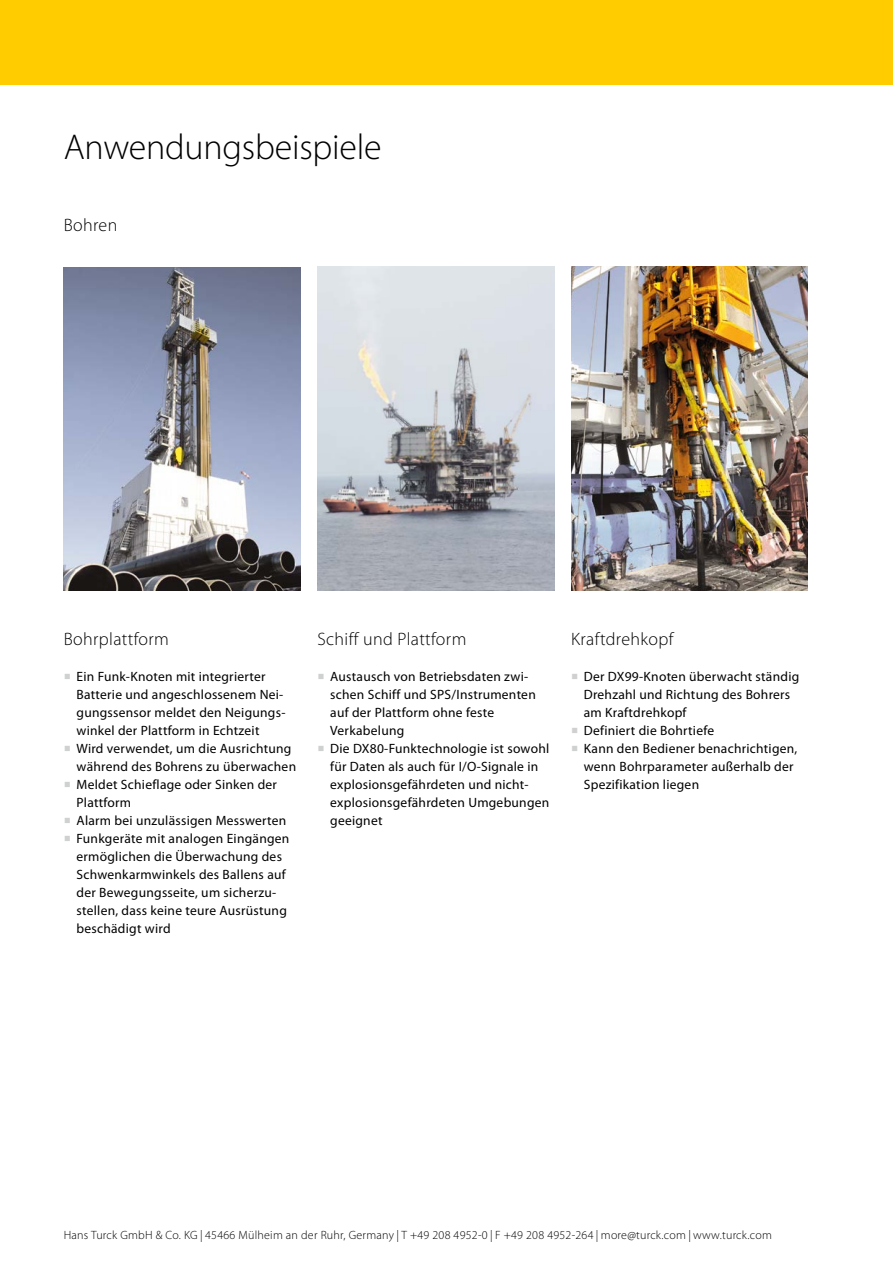
<style>
.page{position:relative;width:893px;height:1263px;background:#fff}
.page>*{position:absolute;margin:0;border:0;box-sizing:border-box;transform-origin:0 0}
.t1{font:300 36px "Myriad Pro";letter-spacing:-.005em;color:#000}
.t2{font:300 18px "Myriad Pro";letter-spacing:.02em;color:#000}
.t3{font:13.5px/18px "Myriad Pro";letter-spacing:.02em;color:#000}
.t4{font:300 12px "Myriad Pro";letter-spacing:.02em;color:#000}
.s1{font-family:"Minion Pro";font-size:18px;color:#cfd0d0}
</style>
<div class="page">
<div style="left:0;top:0;width:893px;height:85px;background:#fc0"></div>
<img style="left:64px;top:267px;width:236px;height:324px">
<img style="left:317px;top:266px;width:237px;height:324px">
<img style="left:571px;top:267px;width:237px;height:323px">
<h1 class="t1" style="left:64px;top:125px;width:319px">Anwendungsbeispiele</h1>
<h2 class="t2" style="left:64px;top:214px;width:55px">Bohren</h2>
<h2 class="t2" style="left:64px;top:628px;width:107px">Bohrplattform</h2>
<p class="t3" style="left:77px;top:667px;width:210px;text-indent:-13px"><span class="s1">■</span> Ein Funk-Knoten mit integrierter Batterie und angeschlossenem Nei&shy;gungssensor meldet den Neigungs&shy;winkel der Plattform in Echtzeit</p>
<p class="t3" style="left:77px;top:739px;width:221px;text-indent:-13px"><span class="s1">■</span> Wird verwendet, um die Ausrichtung während des Bohrens zu überwachen</p>
<p class="t3" style="left:77px;top:775px;width:202px;text-indent:-13px"><span class="s1">■</span> Meldet Schieflage oder Sinken der<br>Plattform</p>
<p class="t3" style="left:64px;top:811px;width:224px"><span class="s1">■</span> Alarm bei unzulässigen Messwerten</p>
<p class="t3" style="left:77px;top:829px;width:214px;text-indent:-13px"><span class="s1">■</span> Funkgeräte mit analogen Eingängen ermöglichen die Überwachung des<br>Schwenkarmwinkels des Ballens auf der Bewegungsseite, um sicherzu&shy;stellen, dass keine teure Ausrüstung beschädigt wird</p>
<h2 class="t2" style="left:317px;top:628px;width:150px">Schiff und Plattform</h2>
<p class="t3" style="left:330px;top:667px;width:207px;text-indent:-13px"><span class="s1">■</span> Austausch von Betriebsdaten zwi&shy;schen Schiff und SPS/Instrumenten auf der Plattform ohne feste<br>Verkabelung</p>
<p class="t3" style="left:330px;top:739px;width:221px;text-indent:-13px"><span class="s1">■</span> Die DX80-Funktechnologie ist sowohl für Daten als auch für I/O-Signale in explosionsgefährdeten und nicht&shy;explosionsgefährdeten Umgebungen geeignet</p>
<h2 class="t2" style="left:571px;top:628px;width:104px">Kraftdrehkopf</h2>
<p class="t3" style="left:584px;top:667px;width:217px;text-indent:-13px"><span class="s1">■</span> Der DX99-Knoten überwacht ständig<br>Drehzahl und Richtung des Bohrers am Kraftdrehkopf</p>
<p class="t3" style="left:571px;top:721px;width:145px"><span class="s1">■</span> Definiert die Bohrtiefe</p>
<p class="t3" style="left:584px;top:739px;width:215px;text-indent:-13px"><span class="s1">■</span> Kann den Bediener benachrichtigen, wenn Bohrparameter außerhalb der<br>Spezifikation liegen</p>
<p class="t4" style="left:64px;top:1228px;width:709px">Hans Turck GmbH &amp; Co. KG | 45466 Mülheim an der Ruhr, Germany | T +49 208 4952-0 | F +49 208 4952-264 | more@turck.com | www.turck.com</p>
</div>
